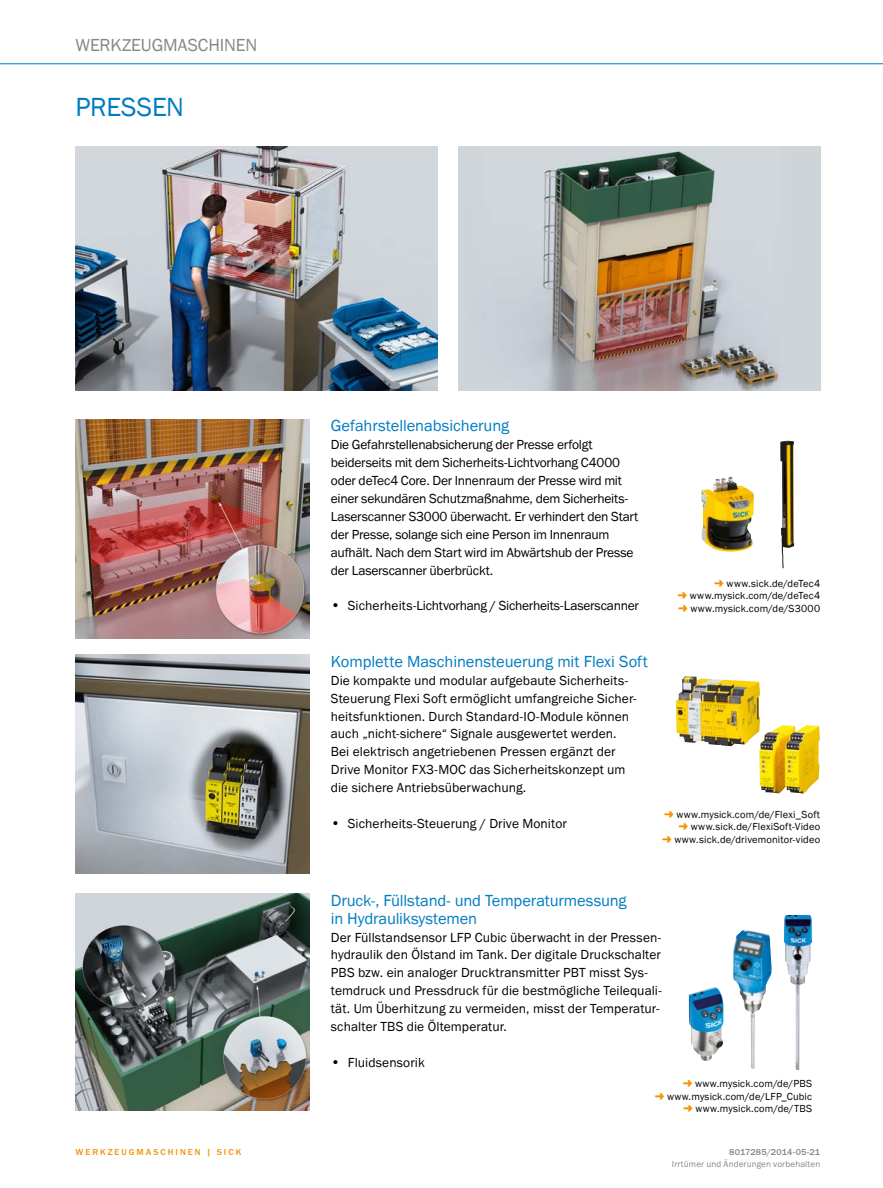
<style>
.page{position:relative;width:883px;height:1188px;background:#fff}
.page>*{position:absolute;margin:0;border:0;box-sizing:border-box;transform-origin:0 0}
.t1{font:27px "SICK Franklin";color:#007cc2}
.t2{font:18px "SICK Franklin";letter-spacing:-.01em;color:#878787}
.t3{font:16.5px/17.9px "SICK Franklin";letter-spacing:-.005em;color:#007cc2}
.t4{font:13.5px/17.9px "SICK Franklin";letter-spacing:.005em;color:#000}
.t5{font:13.5px/17.9px "SICK Franklin";letter-spacing:-.02em;color:#000}
.t6{font:10.5px/12.6px "SICK Franklin";letter-spacing:.015em;color:#000;text-align:right}
.t7{font:9px "SICK Franklin";letter-spacing:.02em;color:#878787}
.t8{font:500 9px "SICK Franklin";letter-spacing:.225em;color:#f39200}
.t9{font:500 9px "SICK Franklin";letter-spacing:.02em;color:#878787}
.s1{font-size:14.25px}
</style>
<div class="page">
<img style="left:75px;top:419px;width:234px;height:219px">
<img style="left:75px;top:655px;width:234px;height:219px">
<img style="left:75px;top:894px;width:234px;height:217px">
<hr style="left:0;top:63px;width:882px;height:1px;background:#007cc2">
<img style="left:75px;top:146px;width:362px;height:245px">
<img style="left:458px;top:146px;width:362px;height:245px">
<img style="left:675px;top:676px;width:84px;height:70px">
<img style="left:759px;top:725px;width:60px;height:69px">
<img style="left:701px;top:477px;width:52px;height:75px">
<img style="left:780px;top:441px;width:14px;height:127px">
<img style="left:783px;top:915px;width:28px;height:155px">
<img style="left:733px;top:930px;width:38px;height:139px">
<img style="left:688px;top:987px;width:36px;height:74px">
<h2 class="t2" style="left:75px;top:34px;width:183px">Werkzeugmaschi nen</h2>
<h1 class="t1" style="left:75px;top:90px;width:31px">PRESSEN</h1>
<p class="t3" style="left:331px;top:417px;width:180px">Gefahrstellenabsicherung</p>
<p class="t5" style="left:331px;top:436px;width:309px">Die Gefahrstellenabsicherung der Presse erfolgt beiderseits mit dem Sicherheits-Lichtvorhang C4000 oder deTec4 Core. Der Innenraum der Presse wird mit einer sekundären Schutzmaßnahme, dem Sicherheits-Laserscanner S3000 überwacht. Er verhindert den Start der Presse, solange sich eine Person im Innenraum aufhält. Nach dem Start wird im Abwärtshub der Presse der Laserscanner überbrückt.</p>
<p class="t4" style="left:331px;top:597px;width:309px"><span class="s1">•</span> Sicherheits-Lichtvorhang / Sicherheits-Laserscanner</p>
<p class="t3" style="left:331px;top:653px;width:318px">Komplette Maschinensteuerung mit Flexi Soft</p>
<p class="t4" style="left:331px;top:671px;width:307px">Die kompakte und modular aufgebaute Sicherheits-Steuerung Flexi Soft ermöglicht umfangreiche Sicher&shy;heitsfunktionen. Durch Standard-IO-Module können auch „nicht-sichere“ Signale ausgewertet werden.<br>Bei elektrisch angetriebenen Pressen ergänzt der Drive Monitor FX3-MOC das Sicherheitskonzept um die sichere Antriebsüberwachung.</p>
<p class="t4" style="left:331px;top:815px;width:237px"><span class="s1">•</span> Sicherheits-Steuerung / Drive Monitor</p>
<p class="t6" style="left:689px;top:577px;width:132px;text-align:justify;text-indent:37px">www.sick.de/deTec4 www.mysick.com/de/deTec4 www.mysick.com/de/S3000</p>
<p class="t6" style="left:674px;top:808px;width:147px">www.mysick.com/de/Flexi_Soft www.sick.de/FlexiSoft-Video www.sick.de/drivemonitor-video</p>
<p class="t3" style="left:331px;top:892px;width:297px">Druck-, Füllstand- und Temperaturmessung in Hydrauliksystemen</p>
<p class="t4" style="left:331px;top:928px;width:332px">Der Füllstandsensor LFP Cubic überwacht in der Pressen&shy;hydraulik den Ölstand im Tank. Der digitale Druckschalter PBS bzw. ein analoger Drucktransmitter PBT misst Sys&shy;temdruck und Pressdruck für die bestmögliche Teilequali&shy;tät. Um Überhitzung zu vermeiden, misst der Temperatur&shy;schalter TBS die Öltemperatur.</p>
<p class="t4" style="left:331px;top:1054px;width:95px"><span class="s1">•</span> Fluidsensorik</p>
<p class="t6" style="left:667px;top:1078px;width:146px">www.mysick.com/de/PBS www.mysick.com/de/LFP_Cubic www.mysick.com/de/TBS</p>
<p class="t8" style="left:75px;top:1146px;width:167px">WERKZEUGMASCHINEN | SICK</p>
<p class="t9" style="left:729px;top:1146px;width:92px">8017285/2014-05-21</p>
<p class="t7" style="left:671px;top:1159px;width:150px">Irrtümer und Änderungen vorbehalten</p>
</div>
